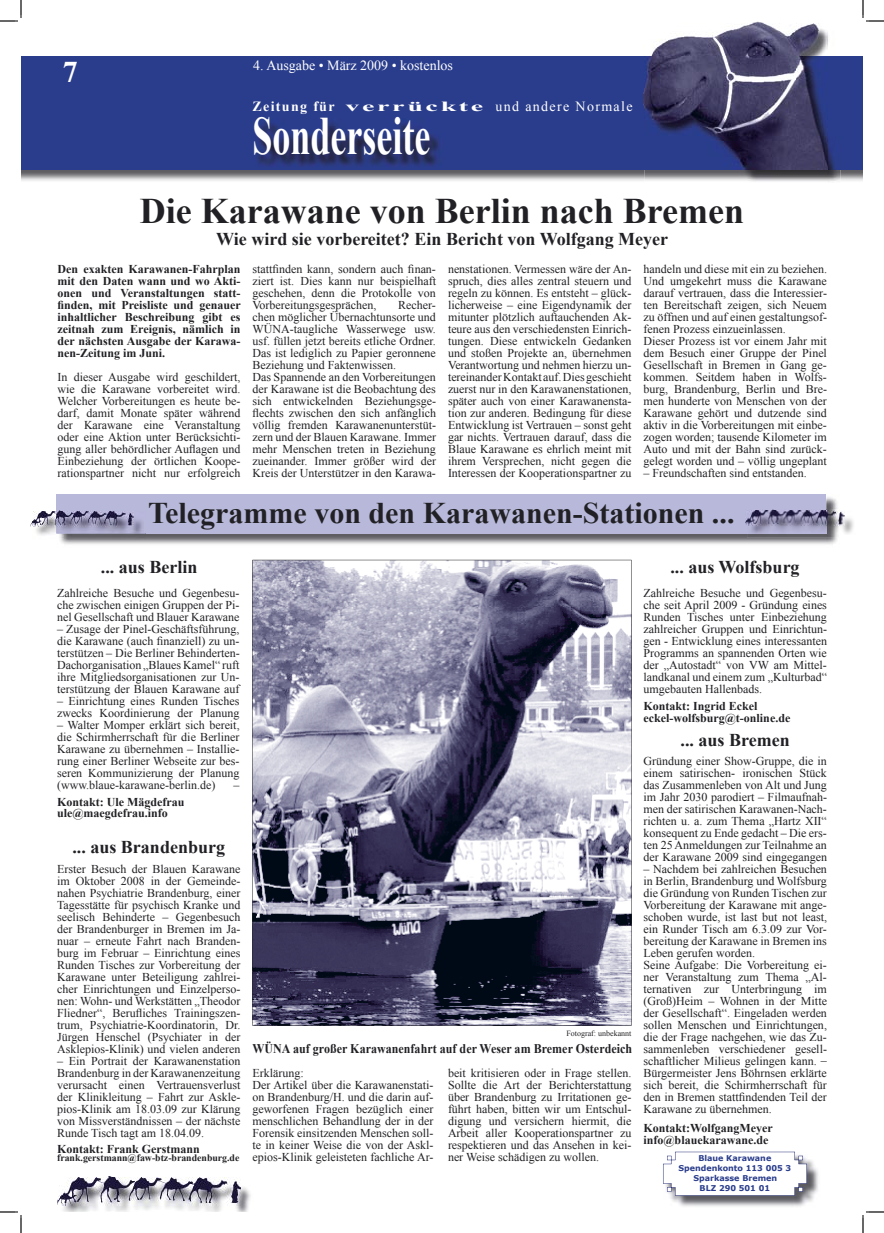
<style>
.page{position:relative;width:884px;height:1233px;background:#fff}
.page>*{position:absolute;margin:0;border:0;box-sizing:border-box;transform-origin:0 0}
.t1{font:700 54px "Times New Roman";color:#fff;scale:.67 1}
.t2{font:700 36px "Times New Roman";color:#212125}
.t3{font:700 30px "Times New Roman";color:#212125}
.t4{font:700 30px "Times New Roman";color:#fff}
.t5{font:700 18px "Times New Roman";color:#212125}
.t6{font:700 14px "Times New Roman";letter-spacing:.095em;color:#fff}
.t7{font:14px "Times New Roman";color:#fff}
.t8{font:700 13.2px "Times New Roman";letter-spacing:.005em;color:#212125;scale:.91 1}
.t9{font:12px/12px "Times New Roman";color:#212125;text-align:justify}
.t10{font:700 12px/12px "Times New Roman";color:#212125}
.t11{font:700 9.8px "Times New Roman";color:#212125}
.t12{font:700 8px/10px "Verdana";color:#2a3d8c;text-align:center}
.t13{font:8px "Times New Roman";color:#212125}
.s1{font-weight:400}
</style>
<div class="page">
<img style="left:21px;top:170px;width:842px;height:11px">
<div style="left:21px;top:56px;width:842px;height:114px;background:#2a3d8c"></div>
<img style="left:257px;top:122px;width:182px;height:44px">
<img style="left:644px;top:56px;width:196px;height:126px">
<img style="left:651px;top:23px;width:176px;height:33px">
<img style="left:644px;top:170px;width:183px;height:1px">
<img style="left:62px;top:1179px;width:189px;height:33px">
<img style="left:57px;top:1176px;width:170px;height:29px">
<img style="left:58px;top:1178px;width:182px;height:27px">
<img style="left:60px;top:497px;width:778px;height:47px">
<div style="left:56px;top:494px;width:770px;height:40px;background:#b8b8da"></div>
<img style="left:670px;top:1160px;width:148px;height:47px">
<svg style="left:663px;top:1151px;width:144px;height:44px"></svg>
<img style="left:36px;top:514px;width:110px;height:25px">
<img style="left:30px;top:510px;width:103px;height:17px">
<img style="left:840px;top:515px;width:14px;height:19px">
<img style="left:747px;top:525px;width:93px;height:13px">
<img style="left:747px;top:525px;width:79px;height:9px">
<svg style="left:826px;top:509px;width:14px;height:2px"></svg>
<img style="left:745px;top:509px;width:81px;height:16px">
<img style="left:747px;top:511px;width:97px;height:14px">
<svg style="left:252px;top:560px;width:379px;height:465px"></svg>
<svg style="left:0;top:0;width:22px;height:22px"></svg>
<svg style="left:0;top:1211px;width:22px;height:22px"></svg>
<svg style="left:862px;top:0;width:22px;height:22px"></svg>
<svg style="left:862px;top:1211px;width:22px;height:22px"></svg>
<h3 class="t4" style="left:63px;top:51px;width:16px">7</h3>
<p class="t7" style="left:253px;top:56px;width:201px">4. Ausgabe • März 2009 • kostenlos</p>
<p class="t6" style="left:252px;top:96px;width:381px">Zeitung für verrückte <span class="s1">und andere Normale</span></p>
<h1 class="t1" style="left:252px;top:99px;width:267px">Sonderseite</h1>
<h2 class="t2" style="left:140px;top:186px;width:606px">Die Karawane von Berlin nach Bremen</h2>
<h3 class="t5" style="left:216px;top:227px;width:453px">Wie wird sie vorbereitet? Ein Bericht von Wolfgang Meyer</h3>
<p class="t9" style="left:252px;top:263px;width:185px">stattfinden kann, sondern auch finan&shy;ziert ist. Dies kann nur beispielhaft geschehen, denn die Protokolle von Vorbereitungsgesprächen,</p>
<p class="t9" style="left:448px;top:263px;width:185px">nenstationen. Vermessen wäre der An&shy;spruch, dies alles zentral steuern und regeln zu können. Es entsteht – glück&shy;licherweise – eine Eigendynamik der mitunter plötzlich auftauchenden Ak&shy;teure aus den verschiedensten Einrich&shy;tungen. Diese entwickeln Gedanken und stoßen Projekte an, übernehmen Verantwortung und nehmen hierzu un&shy;tereinander Kontakt auf. Dies geschieht zuerst nur in den Karawanenstationen, später auch von einer Karawanensta&shy;tion zur anderen. Bedingung für diese Entwicklung ist Vertrauen – sonst geht gar nichts. Vertrauen darauf, dass die Blaue Karawane es ehrlich meint mit ihrem Versprechen, nicht gegen die Interessen der Kooperationspartner zu</p>
<h3 class="t3" style="left:148px;top:492px;width:588px">Telegramme von den Karawanen-Stationen ...</h3>
<p class="t9" style="left:643px;top:263px;width:185px;text-align:left">handeln und diese mit ein zu beziehen.<br>Und umgekehrt muss die Karawane darauf vertrauen, dass die Interessier&shy;ten Bereitschaft zeigen, sich Neuem zu öffnen und auf einen gestaltungsof&shy;fenen Prozess einzueinlassen.<br>Dieser Prozess ist vor einem Jahr mit dem Besuch einer Gruppe der Pinel Gesellschaft in Bremen in Gang ge&shy;kommen. Seitdem haben in Wolfs&shy;burg, Brandenburg, Berlin und Bre&shy;men hunderte von Menschen von der Karawane gehört und dutzende sind aktiv in die Vorbereitungen mit einbe&shy;zogen worden; tausende Kilometer im Auto und mit der Bahn sind zurück&shy;gelegt worden und – völlig ungeplant</p>
<p class="t9" style="left:643px;top:467px;width:165px">– Freundschaften sind entstanden.</p>
<p class="t10" style="left:58px;top:263px;width:185px;text-align:justify">Den exakten Karawanen-Fahrplan mit den Daten wann und wo Akti&shy;onen und Veranstaltungen statt&shy;finden, mit Preisliste und genauer inhaltlicher Beschreibung gibt es zeitnah zum Ereignis, nämlich in der nächsten Ausgabe der Karawa&shy;nen-Zeitung im Juni.</p>
<p class="t9" style="left:58px;top:371px;width:184px">In dieser Ausgabe wird geschildert, wie die Karawane vorbereitet wird.<br>Welcher Vorbereitungen es heute be&shy;darf, damit Monate später während der Karawane eine Veranstaltung oder eine Aktion unter Berücksichti&shy;gung aller behördlicher Auflagen und Einbeziehung der örtlichen Koope&shy;rationspartner nicht nur erfolgreich</p>
<p class="t9" style="left:252px;top:299px;width:185px;text-align:left;text-indent:146px">Recher&shy;chen möglicher Übernachtunsorte und WÜNA-taugliche Wasserwege usw. usf. füllen jetzt bereits etliche Ordner.<br>Das ist lediglich zu Papier geronnene Beziehung und Faktenwissen.<br>Das Spannende an den Vorbereitungen der Karawane ist die Beobachtung des sich entwickelnden Beziehungsge&shy;flechts zwischen den sich anfänglich völlig fremden Karawanenunterstüt&shy;zern und der Blauen Karawane. Immer mehr Menschen treten in Beziehung zueinander. Immer größer wird der Kreis der Unterstützer in den Karawa-</p>
<h3 class="t5" style="left:101px;top:555px;width:98px">... aus Berlin</h3>
<p class="t9" style="left:57px;top:587px;width:184px">Zahlreiche Besuche und Gegenbesu&shy;che zwischen einigen Gruppen der Pi&shy;nel Gesellschaft und Blauer Karawane</p>
<p class="t9" style="left:57px;top:623px;width:184px">– Zusage der Pinel-Geschäftsführung, die Karawane (auch finanziell) zu un&shy;terstützen – Die Berliner Behinderten-Dachorganisation „Blaues Kamel“ ruft ihre Mitgliedsorganisationen zur Un&shy;terstützung der Blauen Karawane auf</p>
<p class="t9" style="left:57px;top:695px;width:184px">– Einrichtung eines Runden Tisches zwecks Koordinierung der Planung</p>
<p class="t9" style="left:57px;top:719px;width:184px">– Walter Momper erklärt sich bereit, die Schirmherrschaft für die Berliner Karawane zu übernehmen – Installie&shy;rung einer Berliner Webseite zur bes&shy;seren Kommunizierung der Planung (www.blaue-karawane-berlin.de)</p>
<p class="t9" style="left:234px;top:779px;width:7px">–</p>
<p class="t10" style="left:57px;top:796px;width:129px;line-height:11px">Kontakt: Ule Mägdefrau ule@maegdefrau.info</p>
<h3 class="t5" style="left:72px;top:835px;width:154px">... aus Brandenburg</h3>
<p class="t9" style="left:57px;top:863px;width:185px">Erster Besuch der Blauen Karawane im Oktober 2008 in der Gemeinde&shy;nahen Psychiatrie Brandenburg, einer Tagesstätte für psychisch Kranke und seelisch Behinderte – Gegenbesuch der Brandenburger in Bremen im Ja&shy;nuar – erneute Fahrt nach Branden&shy;burg im Februar – Einrichtung eines Runden Tisches zur Vorbereitung der Karawane unter Beteiligung zahlrei&shy;cher Einrichtungen und Einzelperso&shy;nen: Wohn- und Werkstätten „Theodor Fliedner“, Berufliches Trainingszen&shy;trum, Psychiatrie-Koordinatorin, Dr.<br>Jürgen Henschel (Psychiater in der Asklepios-Klinik) und vielen anderen</p>
<p class="t9" style="left:57px;top:1055px;width:185px">– Ein Portrait der Karawanenstation Brandenburg in der Karawanenzeitung verursacht einen Vertrauensverlust der Klinikleitung – Fahrt zur Askle&shy;pios-Klinik am 18.03.09 zur Klärung von Missverständnissen – der nächste Runde Tisch tagt am 18.04.09.</p>
<p class="t10" style="left:57px;top:1143px;width:144px">Kontakt: Frank Gerstmann</p>
<p class="t11" style="left:57px;top:1151px;width:184px">frank.gerstmann@faw-btz-brandenburg.de</p>
<p class="t13" style="left:566px;top:1028px;width:67px">Fotograf: unbekannt</p>
<p class="t8" style="left:252px;top:1039px;width:419px">WÜNA auf großer Karawanenfahrt auf der Weser am Bremer Osterdeich</p>
<p class="t9" style="left:252px;top:1067px;width:183px;text-align:left">Erklärung:<br>Der Artikel über die Karawanenstati&shy;on Brandenburg/H. und die darin auf&shy;geworfenen Fragen bezüglich einer menschlichen Behandlung der in der Forensik einsitzenden Menschen soll&shy;te in keiner Weise die von der Askl&shy;epios-Klinik geleisteten fachliche Ar-</p>
<p class="t9" style="left:448px;top:1067px;width:185px">beit kritisieren oder in Frage stellen.<br>Sollte die Art der Berichterstattung über Brandenburg zu Irritationen ge&shy;führt haben, bitten wir um Entschul&shy;digung und versichern hiermit, die Arbeit aller Kooperationspartner zu respektieren und das Ansehen in kei&shy;ner Weise schädigen zu wollen.</p>
<h3 class="t5" style="left:670px;top:555px;width:131px">... aus Wolfsburg</h3>
<p class="t9" style="left:643px;top:587px;width:185px">Zahlreiche Besuche und Gegenbesu&shy;che seit April 2009 - Gründung eines Runden Tisches unter Einbeziehung zahlreicher Gruppen und Einrichtun&shy;gen - Entwicklung eines interessanten Programms an spannenden Orten wie der „Autostadt“ von VW am Mittel&shy;landkanal und einem zum „Kulturbad“ umgebauten Hallenbads.</p>
<p class="t10" style="left:643px;top:700px;width:148px">Kontakt: Ingrid Eckel eckel-wolfsburg@t-online.de</p>
<h3 class="t5" style="left:681px;top:728px;width:111px">... aus Bremen</h3>
<p class="t9" style="left:643px;top:755px;width:185px">Gründung einer Show-Gruppe, die in einem satirischen- ironischen Stück das Zusammenleben von Alt und Jung im Jahr 2030 parodiert – Filmaufnah&shy;men der satirischen Karawanen-Nach&shy;richten u. a. zum Thema „Hartz XII“ konsequent zu Ende gedacht – Die ers&shy;ten 25 Anmeldungen zur Teilnahme an der Karawane 2009 sind eingegangen</p>
<p class="t9" style="left:643px;top:863px;width:185px;text-align:left">– Nachdem bei zahlreichen Besuchen in Berlin, Brandenburg und Wolfsburg die Gründung von Runden Tischen zur Vorbereitung der Karawane mit ange&shy;schoben wurde, ist last but not least, ein Runder Tisch am 6.3.09 zur Vor&shy;bereitung der Karawane in Bremen ins Leben gerufen worden.<br>Seine Aufgabe: Die Vorbereitung ei&shy;ner Veranstaltung zum Thema „Al&shy;ternativen zur Unterbringung im (Groß)Heim – Wohnen in der Mitte der Gesellschaft“. Eingeladen werden sollen Menschen und Einrichtungen, die der Frage nachgehen, wie das Zu&shy;sammenleben verschiedener gesell&shy;schaftlicher Milieus gelingen kann.</p>
<p class="t9" style="left:643px;top:1046px;width:185px;line-height:18px;text-align:right">_<br>Bürgermeister Jens Böhrnsen erklärte</p>
<p class="t9" style="left:643px;top:1079px;width:185px">sich bereit, die Schirmherrschaft für den in Bremen stattfindenden Teil der Karawane zu übernehmen.</p>
<p class="t10" style="left:643px;top:1122px;width:131px">Kontakt:WolfgangMeyer info@blauekarawane.de</p>
<p class="t12" style="left:678px;top:1153px;width:114px">Blaue Karawane<br>Spendenkonto 113 005 3<br>Sparkasse Bremen<br>BLZ 290 501 01</p>
</div>
